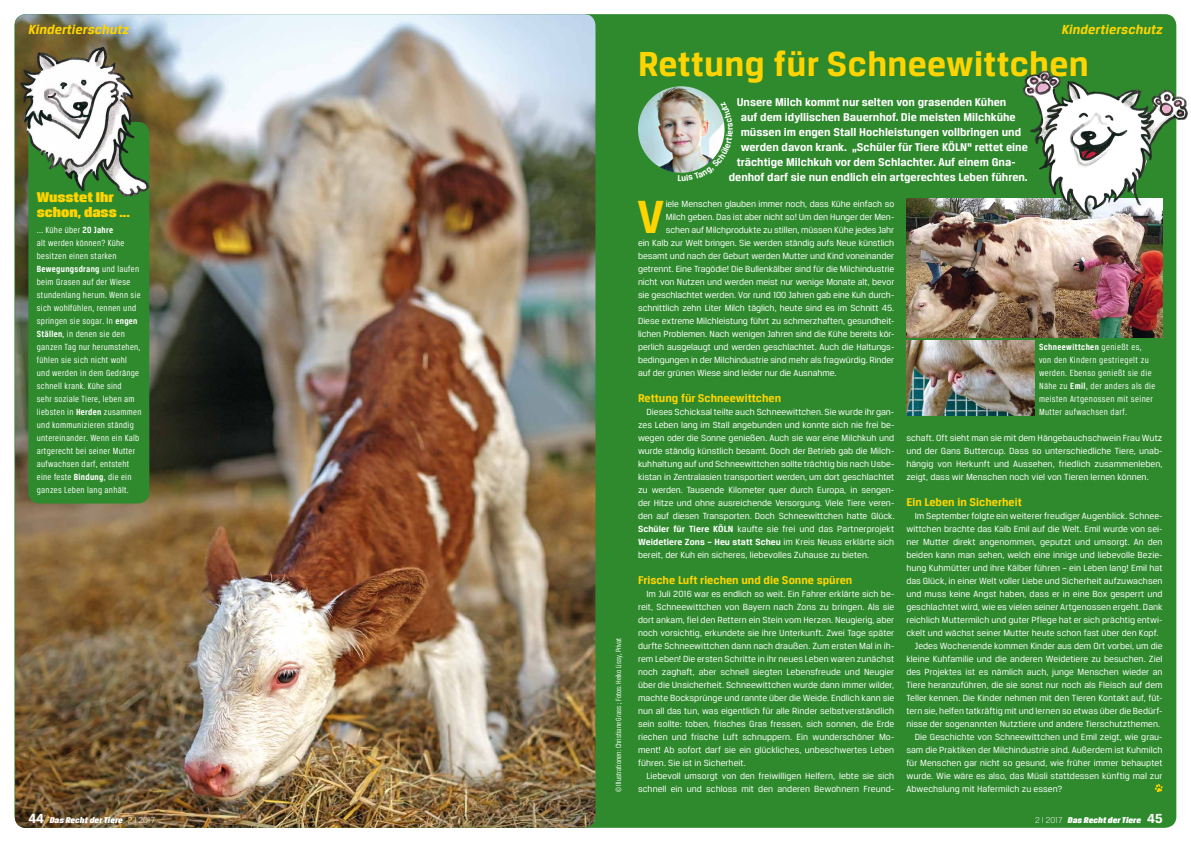
<style>
.page{position:relative;width:1191px;height:842px;background:#fff}
.page>*{position:absolute;margin:0;border:0;box-sizing:border-box;transform-origin:0 0}
.t1{font:700 49.5px "Breuer Text";color:#ffd400}
.t2{font:700 37px "Breuer Text";letter-spacing:.01em;color:#ffd400}
.t3{font:15px/15px "Breuer Headline";color:#ffd400;scale:1.05 1}
.t4{font:italic 700 14px "Breuer Text";letter-spacing:.01em;color:#ffd400}
.t5{font:700 12px "Breuer Text";color:#fff}
.t6{font:700 12px "Breuer Text";color:#ffd400}
.t7{font:9.5px/13px "Breuer Text";color:#fff;text-align:justify}
.t8{font:9.5px/13px "Breuer Condensed";letter-spacing:.03em;color:#fff;scale:1.05 1}
.t9{font:italic 9px "Breuer Headline";letter-spacing:.01em;color:#fff}
.t10{font:8px "Breuer Condensed";color:#fff}
.s1{font-weight:700}
.s2{font-family:"Breuer Text";font-weight:700;font-style:normal;font-size:14px}
.s3{font-family:"Breuer Text";font-weight:300;font-style:normal}
.s4{font-family:"Breuer Text";font-weight:300;font-style:normal;font-size:7.3px}
</style>
<div class="page">
<div style="left:15px;top:14px;width:1161px;height:814px;background:#2e8a2d;border-radius:11px"></div>
<img style="left:15px;top:14px;width:580px;height:814px">
<img style="left:906px;top:198px;width:256px;height:139px">
<img style="left:906px;top:341px;width:128px;height:74px">
<img style="left:1017px;top:60px;width:171px;height:168px">
<svg style="left:1154px;top:784px;width:8px;height:8px"></svg>
<div style="left:28px;top:122px;width:121px;height:381px;background:#2e8a2d;border-radius:11px"></div>
<img style="left:16px;top:27px;width:140px;height:182px">
<img style="left:638px;top:86px;width:86px;height:87px;border-radius:43px">
<img style="left:678px;top:101px;width:47px;height:72px">
<h3 class="t4" style="left:28px;top:21px;width:102px">Kindertierschutz</h3>
<h3 class="t3" style="left:37px;top:189px;width:90px">Wusstet Ihr schon, dass ...</h3>
<p class="t8" style="left:37px;top:223px;width:101px">... Kühe über <span class="s1">20 Jahre<br></span>alt werden können? Kühe besitzen einen starken<br><span class="s1">Bewegungsdrang</span> und laufen beim Grasen auf der Wiese stundenlang herum. Wenn sie sich wohlfühlen, rennen und springen sie sogar. In <span class="s1">engen<br>Ställen</span>, in denen sie den ganzen Tag nur herumstehen, fühlen sie sich nicht wohl und werden in dem Gedränge schnell krank. Kühe sind<br>sehr soziale Tiere, leben am liebsten in <span class="s1">Herden</span> zusammen und kommunizieren ständig untereinander. Wenn ein Kalb artgerecht bei seiner Mutter aufwachsen darf, entsteht eine feste <span class="s1">Bindung</span>, die ein ganzes Leben lang anhält.</p>
<p class="t9" style="left:28px;top:815px;width:128px"><span class="s2">44</span> Das Recht der Tiere <span class="s3">2</span> <span class="s4">|</span> <span class="s3">2017</span></p>
<p class="t10" style="left:614px;top:792px;width:156px;rotate:-90deg">© Illustrationen: Christiane Grass ; Fotos: Heiko Lissy, Privat</p>
<h3 class="t4" style="left:1061px;top:21px;width:102px">Kindertierschutz</h3>
<h2 class="t2" style="left:638px;top:43px;width:452px">Rettung für Schneewittchen</h2>
<p class="t5" style="left:736px;top:95px;width:271px">Unsere Milch kommt nur selten von grasenden Kühen</p>
<p class="t5" style="left:740px;top:110px;width:277px">auf dem idyllischen Bauernhof. Die meisten Milchkühe</p>
<p class="t5" style="left:740px;top:125px;width:282px">müssen im engen Stall Hochleistungen vollbringen und</p>
<p class="t5" style="left:740px;top:140px;width:289px">werden davon krank. „Schüler für Tiere KÖLN“ rettet eine</p>
<p class="t5" style="left:736px;top:155px;width:280px">trächtige Milchkuh vor dem Schlachter. Auf einem Gna-</p>
<p class="t5" style="left:728px;top:170px;width:300px">denhof darf sie nun endlich ein artgerechtes Leben führen.</p>
<h1 class="t1" style="left:637px;top:189px;width:28px">V</h1>
<p class="t7" style="left:665px;top:197px;width:230px">iele Menschen glauben immer noch, dass Kühe einfach so</p>
<p class="t7" style="left:665px;top:210px;width:230px">Milch geben. Das ist aber nicht so! Um den Hunger der Men-</p>
<p class="t7" style="left:665px;top:223px;width:230px">schen auf Milchprodukte zu stillen, müssen Kühe jedes Jahr</p>
<p class="t7" style="left:638px;top:236px;width:258px">ein Kalb zur Welt bringen. Sie werden ständig aufs Neue künstlich</p>
<p class="t7" style="left:638px;top:249px;width:258px">besamt und nach der Geburt werden Mutter und Kind voneinander</p>
<p class="t7" style="left:638px;top:262px;width:258px">getrennt. Eine Tragödie! Die Bullenkälber sind für die Milchindustrie</p>
<p class="t7" style="left:638px;top:275px;width:258px">nicht von Nutzen und werden meist nur wenige Monate alt, bevor</p>
<p class="t7" style="left:638px;top:288px;width:258px">sie geschlachtet werden. Vor rund 100 Jahren gab eine Kuh durch-</p>
<p class="t7" style="left:638px;top:301px;width:258px">schnittlich zehn Liter Milch täglich, heute sind es im Schnitt 45.</p>
<p class="t7" style="left:638px;top:314px;width:258px">Diese extreme Milchleistung führt zu schmerzhaften, gesundheit-</p>
<p class="t7" style="left:638px;top:327px;width:258px">lichen Problemen. Nach wenigen Jahren sind die Kühe bereits kör-</p>
<p class="t7" style="left:638px;top:340px;width:258px">perlich ausgelaugt und werden geschlachtet. Auch die Haltungs-</p>
<p class="t7" style="left:638px;top:353px;width:258px">bedingungen in der Milchindustrie sind mehr als fragwürdig. Rinder</p>
<p class="t7" style="left:638px;top:366px;width:200px">auf der grünen Wiese sind leider nur die Ausnahme.</p>
<p class="t6" style="left:638px;top:391px;width:145px">Rettung für Schneewittchen</p>
<p class="t7" style="left:638px;top:405px;width:258px;text-indent:9px">Dieses Schicksal teilte auch Schneewittchen. Sie wurde ihr gan&shy;zes Leben lang im Stall angebunden und konnte sich nie frei be&shy;wegen oder die Sonne genießen. Auch sie war eine Milchkuh und wurde ständig künstlich besamt. Doch der Betrieb gab die Milch&shy;kuhhaltung auf und Schneewittchen sollte trächtig bis nach Usbe&shy;kistan in Zentralasien transportiert werden, um dort geschlachtet zu werden. Tausende Kilometer quer durch Europa, in sengen&shy;der Hitze und ohne ausreichende Versorgung. Viele Tiere veren&shy;den auf diesen Transporten. Doch Schneewittchen hatte Glück.<br><span class="s1">Schüler für Tiere KÖLN</span> kaufte sie frei und das Partnerprojekt <span class="s1">Weidetiere Zons – Heu statt Scheu</span> im Kreis Neuss erklärte sich bereit, der Kuh ein sicheres, liebevolles Zuhause zu bieten.</p>
<p class="t6" style="left:638px;top:573px;width:216px">Frische Luft riechen und die Sonne spüren</p>
<p class="t7" style="left:638px;top:587px;width:258px;text-indent:9px">Im Juli 2016 war es endlich so weit. Ein Fahrer erklärte sich be&shy;reit, Schneewittchen von Bayern nach Zons zu bringen. Als sie dort ankam, fiel den Rettern ein Stein vom Herzen. Neugierig, aber noch vorsichtig, erkundete sie ihre Unterkunft. Zwei Tage später durfte Schneewittchen dann nach draußen. Zum ersten Mal in ih&shy;rem Leben! Die ersten Schritte in ihr neues Leben waren zunächst noch zaghaft, aber schnell siegten Lebensfreude und Neugier über die Unsicherheit. Schneewittchen wurde dann immer wilder, machte Bocksprünge und rannte über die Weide. Endlich kann sie nun all das tun, was eigentlich für alle Rinder selbstverständlich sein sollte: toben, frisches Gras fressen, sich sonnen, die Erde riechen und frische Luft schnuppern. Ein wunderschöner Mo&shy;ment! Ab sofort darf sie ein glückliches, unbeschwertes Leben führen. Sie ist in Sicherheit.</p>
<p class="t7" style="left:638px;top:769px;width:258px;text-align:right">Liebevoll umsorgt von den freiwilligen Helfern, lebte sie sich schnell ein und schloss mit den anderen Bewohnern Freund-</p>
<p class="t8" style="left:1039px;top:340px;width:112px"><span class="s1">Schneewittchen</span> genießt es, von den Kindern gestriegelt zu werden. Ebenso genießt sie die<br>Nähe zu <span class="s1">Emil</span>, der anders als die meisten Artgenossen mit seiner<br>Mutter aufwachsen darf.</p>
<p class="t7" style="left:906px;top:431px;width:258px">schaft. Oft sieht man sie mit dem Hängebauchschwein Frau Wutz und der Gans Buttercup. Dass so unterschiedliche Tiere, unab&shy;hängig von Herkunft und Aussehen, friedlich zusammenleben, zeigt, dass wir Menschen noch viel von Tieren lernen können.</p>
<p class="t6" style="left:906px;top:495px;width:117px">Ein Leben in Sicherheit</p>
<p class="t7" style="left:915px;top:509px;width:249px">Im September folgte ein weiterer freudiger Augenblick. Schnee-</p>
<p class="t7" style="left:906px;top:522px;width:258px">wittchen brachte das Kalb Emil auf die Welt. Emil wurde von sei-</p>
<p class="t7" style="left:906px;top:535px;width:258px">ner Mutter direkt angenommen, geputzt und umsorgt. An den</p>
<p class="t7" style="left:906px;top:548px;width:258px">beiden kann man sehen, welch eine innige und liebevolle Bezie-</p>
<p class="t7" style="left:906px;top:561px;width:258px">hung Kuhmütter und ihre Kälber führen – ein Leben lang! Emil hat</p>
<p class="t7" style="left:906px;top:574px;width:258px">das Glück, in einer Welt voller Liebe und Sicherheit aufzuwachsen</p>
<p class="t7" style="left:906px;top:587px;width:258px">und muss keine Angst haben, dass er in eine Box gesperrt und</p>
<p class="t7" style="left:906px;top:600px;width:258px">geschlachtet wird, wie es vielen seiner Artgenossen ergeht. Dank</p>
<p class="t7" style="left:906px;top:613px;width:258px">reichlich Muttermilch und guter Pflege hat er sich prächtig entwi-</p>
<p class="t7" style="left:906px;top:626px;width:254px">ckelt und wächst seiner Mutter heute schon fast über den Kopf.</p>
<p class="t7" style="left:915px;top:639px;width:249px">Jedes Wochenende kommen Kinder aus dem Ort vorbei, um die</p>
<p class="t7" style="left:906px;top:652px;width:258px">kleine Kuhfamilie und die anderen Weidetiere zu besuchen. Ziel</p>
<p class="t7" style="left:906px;top:665px;width:258px">des Projektes ist es nämlich auch, junge Menschen wieder an</p>
<p class="t7" style="left:906px;top:678px;width:258px">Tiere heranzuführen, die sie sonst nur noch als Fleisch auf dem</p>
<p class="t7" style="left:906px;top:691px;width:258px">Teller kennen. Die Kinder nehmen mit den Tieren Kontakt auf, füt-</p>
<p class="t7" style="left:906px;top:704px;width:258px">tern sie, helfen tatkräftig mit und lernen so etwas über die Bedürf-</p>
<p class="t7" style="left:906px;top:717px;width:255px">nisse der sogenannten Nutztiere und andere Tierschutzthemen.</p>
<p class="t7" style="left:915px;top:730px;width:249px">Die Geschichte von Schneewittchen und Emil zeigt, wie grau-</p>
<p class="t7" style="left:906px;top:743px;width:258px">sam die Praktiken der Milchindustrie sind. Außerdem ist Kuhmilch</p>
<p class="t7" style="left:906px;top:756px;width:258px">für Menschen gar nicht so gesund, wie früher immer behauptet</p>
<p class="t7" style="left:906px;top:769px;width:258px">wurde. Wie wäre es also, das Müsli stattdessen künftig mal zur</p>
<p class="t7" style="left:906px;top:782px;width:158px">Abwechslung mit Hafermilch zu essen?</p>
<p class="t9" style="left:1035px;top:815px;width:129px"><span class="s3">2</span> <span class="s4">|</span> <span class="s3">2017</span> Das Recht der Tiere <span class="s2">45</span></p>
</div>
